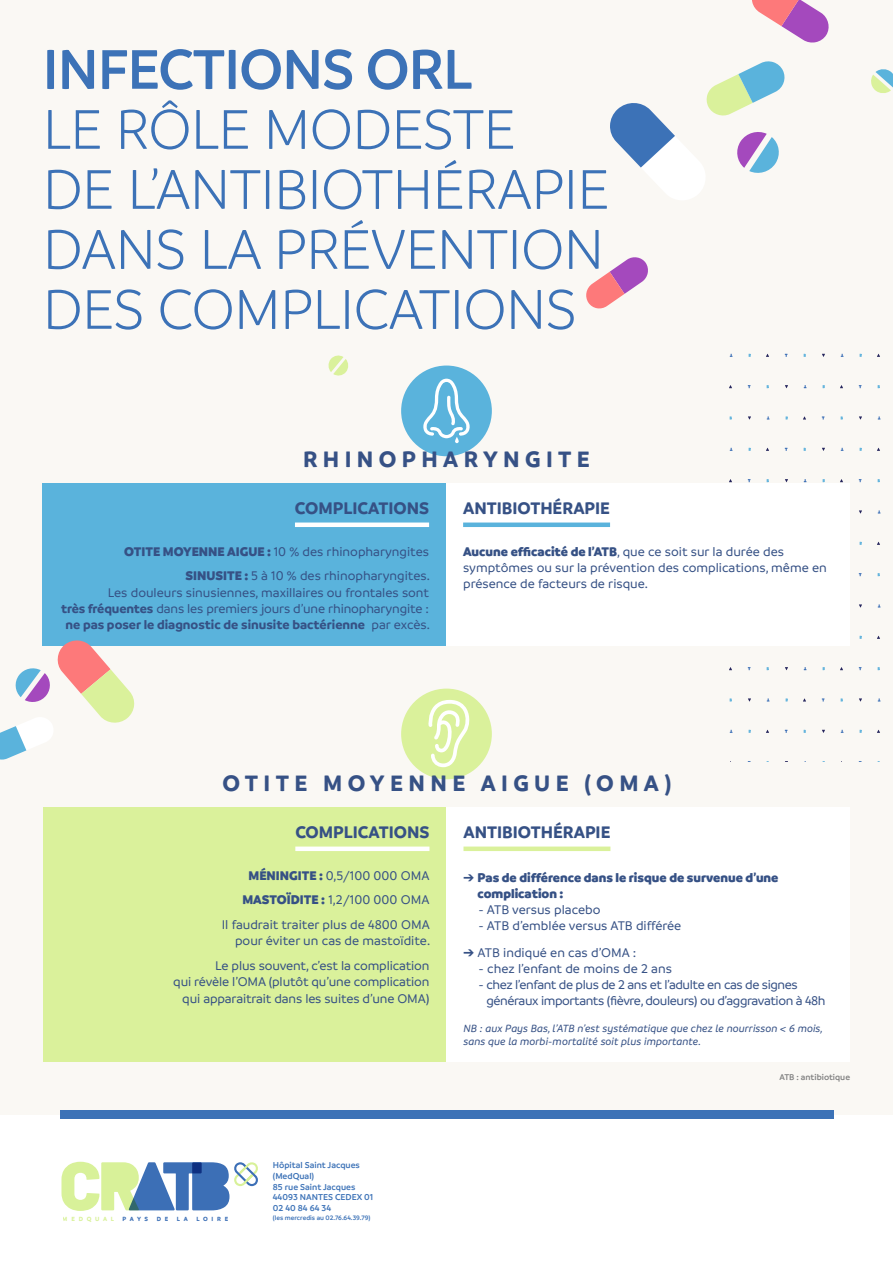
<style>
.page{position:relative;width:893px;height:1263px;background:#fff}
.page>*{position:absolute;margin:0;border:0;box-sizing:border-box;transform-origin:0 0}
.t1{font:300 60px/60px "Branding";letter-spacing:-.02em;color:#3c72b7}
.t2{font:600 60px "Branding";letter-spacing:-.02em;color:#3c72b7}
.t3{font:700 24px "Branding";letter-spacing:.225em;color:#365185}
.t4{font:700 18px "Branding";color:#365185}
.t5{font:500 13.5px/16.2px "Branding";color:#365185;text-align:right}
.t6{font:500 13.5px/16.2px "Branding";letter-spacing:-.03em;color:#365185}
.t7{font:900 13.5px/16.2px "Branding";color:#365185}
.t8{font:italic 500 11.25px/13.5px "Branding";color:#365185}
.t9{font:600 9.15px/10.9px "Branding";color:#3c72b7}
.t10{font:600 9px "Branding";color:#818181}
.t11{font:600 6.9px "Branding";color:#3c72b7}
.t12{font:700 6.45px "Branding";letter-spacing:.545em;color:#3c6fb6}
.t13{font:700 6.45px "Branding";letter-spacing:.57em;color:#d8f199}
.s1{font-weight:900}
.s2{font-weight:700}
</style>
<div class="page">
<div style="left:0;top:0;width:893px;height:1115px;background:#faf8f4"></div>
<div style="left:401px;top:365px;width:91px;height:91px;background:#5ab3dc;border-radius:50%"></div>
<svg style="left:423px;top:379px;width:47px;height:64px"></svg>
<div style="left:43px;top:483px;width:403px;height:163px;background:#5ab3dc"></div>
<div style="left:295px;top:522px;width:134px;height:5px;background:#fff"></div>
<div style="left:446px;top:483px;width:404px;height:163px;background:#fff"></div>
<div style="left:463px;top:522px;width:147px;height:5px;background:#5ab3dc"></div>
<svg style="left:61px;top:1162px;width:197px;height:49px"></svg>
<div style="left:60px;top:1110px;width:773px;height:9px;background:#3c72b7"></div>
<svg style="left:752px;top:0;width:77px;height:43px"></svg>
<svg style="left:871px;top:69px;width:22px;height:24px"></svg>
<svg style="left:610px;top:61px;width:175px;height:139px"></svg>
<svg style="left:586px;top:257px;width:62px;height:52px"></svg>
<svg style="left:0;top:640px;width:135px;height:120px"></svg>
<div style="left:401px;top:689px;width:91px;height:90px;background:#daf19b;border-radius:50%"></div>
<svg style="left:428px;top:700px;width:42px;height:67px"></svg>
<div style="left:43px;top:807px;width:403px;height:255px;background:#daf19b"></div>
<div style="left:295px;top:846px;width:134px;height:5px;background:#fff"></div>
<div style="left:446px;top:807px;width:404px;height:255px;background:#fff"></div>
<div style="left:463px;top:846px;width:147px;height:5px;background:#daf19b"></div>
<svg style="left:328px;top:355px;width:21px;height:21px"></svg>
<h1 class="t2" style="left:43px;top:36px;width:431px">INFECTIONS ORL</h1>
<h1 class="t1" style="left:43px;top:100px;width:568px">LE RÔLE MODESTE<br>DE L’ANTIBIOTHÉRAPIE<br>DANS LA PRÉVENTION<br>DES COMPLICATIONS</h1>
<h2 class="t3" style="left:303px;top:445px;width:288px">RHINOPHARYNGITE</h2>
<h3 class="t4" style="left:295px;top:498px;width:136px">COMPLICATIONS</h3>
<p class="t5" style="left:124px;top:539px;width:307px;line-height:24.8px"><span class="s1">OTITE MOYENNE AIGUE :</span> 10 % des rhinopharyngites<br><span class="s1">SINUSITE :</span> 5 à 10 % des rhinopharyngites.</p>
<p class="t5" style="left:61px;top:584px;width:370px">Les douleurs sinusiennes, maxillaires ou frontales sont<br><span class="s2">très fréquentes</span> dans les premiers jours d’une rhinopharyngite : <span class="s2">ne pas poser le diagnostic de sinusite bactérienne</span> par excès.</p>
<h3 class="t4" style="left:463px;top:498px;width:148px">ANTIBIOTHÉRAPIE</h3>
<p class="t5" style="left:463px;top:543px;width:365px;text-align:left"><span class="s1">Aucune efficacité de l’ATB</span>, que ce soit sur la durée des symptômes ou sur la prévention des complications, même en présence de facteurs de risque.</p>
<h2 class="t3" style="left:222px;top:769px;width:450px">OTITE MOYENNE AIGUE (OMA)</h2>
<h3 class="t4" style="left:295px;top:822px;width:136px">COMPLICATIONS</h3>
<p class="t5" style="left:222px;top:863px;width:209px;line-height:24.8px"><span class="s1">MÉNINGITE :</span> 0,5/100 000 OMA<br><span class="s1">MASTOÏDITE :</span> 1,2/100 000 OMA<br>Il faudrait traiter plus de 4800 OMA</p>
<p class="t5" style="left:215px;top:929px;width:216px;line-height:24.8px">pour éviter un cas de mastoïdite.<br>Le plus souvent, c’est la complication</p>
<p class="t5" style="left:173px;top:974px;width:258px">qui révèle l’OMA (plutôt qu’une complication qui apparaitrait dans les suites d’une OMA)</p>
<h3 class="t4" style="left:463px;top:822px;width:148px">ANTIBIOTHÉRAPIE</h3>
<p class="t7" style="left:478px;top:869px;width:302px;text-indent:-14px">➔ Pas de différence dans le risque de survenue d’une complication :</p>
<p class="t5" style="left:478px;top:901px;width:123px">- ATB versus placebo</p>
<p class="t5" style="left:478px;top:918px;width:204px">- ATB d’emblée versus ATB différée</p>
<p class="t5" style="left:463px;top:944px;width:174px">➔ ATB indiqué en cas d’OMA :</p>
<p class="t5" style="left:478px;top:960px;width:195px">- chez l’enfant de moins de 2 ans</p>
<p class="t6" style="left:486px;top:977px;width:341px;text-indent:-8px">- chez l’enfant de plus de 2 ans et l’adulte en cas de signes généraux importants (fièvre, douleurs) ou d’aggravation à 48h</p>
<p class="t8" style="left:463px;top:1021px;width:361px">NB : aux Pays Bas, l’ATB n’est systématique que chez le nourrisson &lt; 6 mois, sans que la morbi-mortalité soit plus importante.</p>
<p class="t10" style="left:779px;top:1072px;width:72px">ATB : antibiotique</p>
<p class="t13" style="left:63px;top:1215px;width:53px">MEDQUAL</p>
<p class="t12" style="left:123px;top:1215px;width:27px">PAYS</p>
<p class="t12" style="left:157px;top:1215px;width:13px">D E</p>
<p class="t12" style="left:177px;top:1215px;width:12px">L A</p>
<p class="t12" style="left:196px;top:1215px;width:33px">LOIRE</p>
<p class="t9" style="left:273px;top:1159px;width:102px">Hôpital Saint Jacques (MedQual)<br>85 rue Saint Jacques<br>44093 NANTES CEDEX 01<br>02 40 84 64 34</p>
<p class="t11" style="left:273px;top:1213px;width:99px">(les mercredis au 02.76.64.39.79)</p>
</div>
